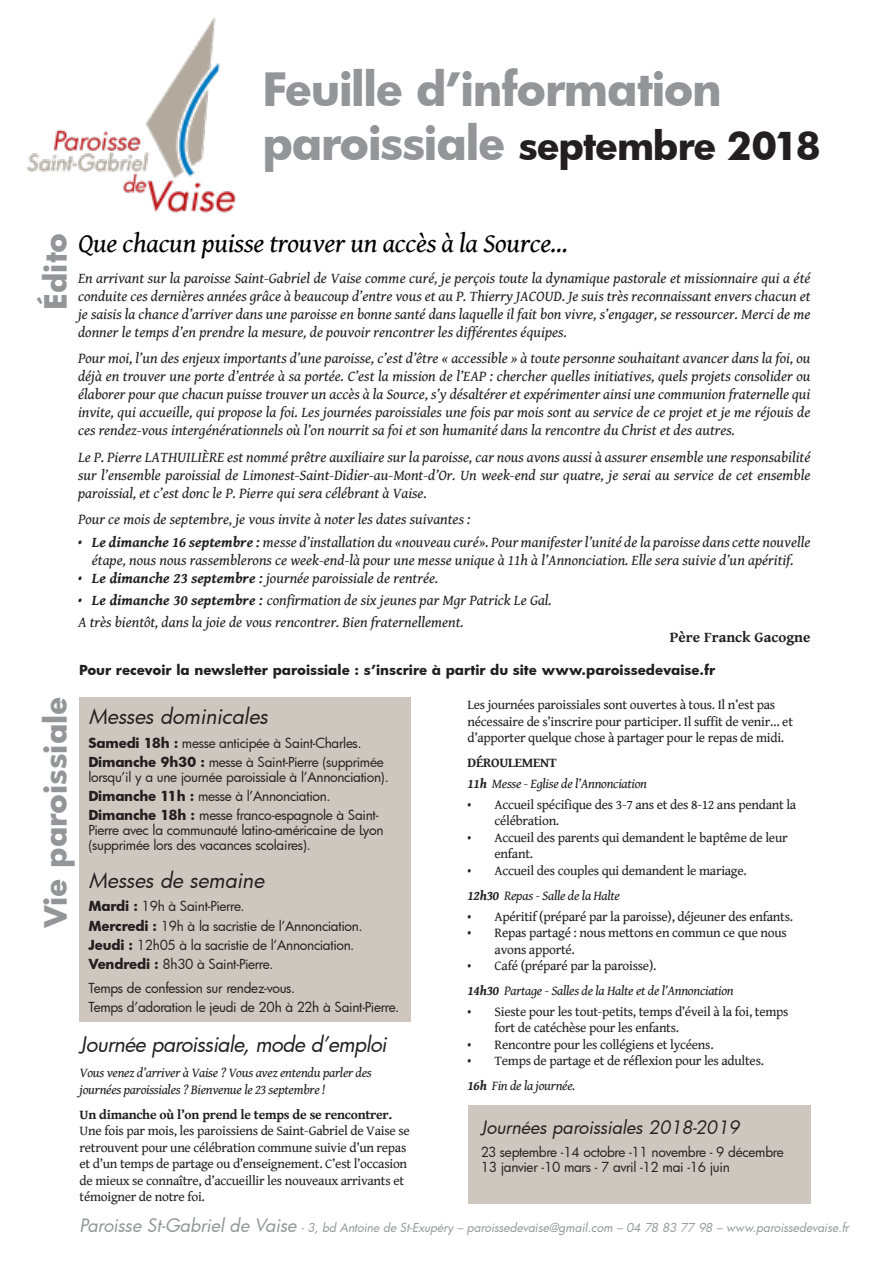
<style>
.page{position:relative;width:893px;height:1263px;background:#fff}
.page>*{position:absolute;margin:0;border:0;box-sizing:border-box;transform-origin:0 0}
.Titre_feuille{font:700 44.85px "Futura";letter-spacing:-.03em;color:#939598}
.Titre_feuille-2{font:700 37.5px "Futura";letter-spacing:-.03em;color:#231f20}
.Titre1{font:700 30px "Futura";color:#939598}
.signature{font:italic 27px "Gentium Book Basic";letter-spacing:-.01em;color:#000}
.Titre_2{font:italic 21px "Futura";letter-spacing:-.01em;color:#231f20}
.Titre_2-2{font:italic 18px "Futura";color:#231f20}
.signature-2{font:italic 15px/18px "Gentium Book Basic";color:#231f20;text-align:justify}
.signature-3{font:700 15px "Gentium Book Basic";color:#231f20}
.t1{font:13.5px/16.5px "Gentium Book Basic";letter-spacing:-.02em;color:#231f20}
.italFut{font:13.5px/15px "Futura";letter-spacing:-.025em;color:#231f20}
.t2{font:italic 13.5px/16.5px "Gentium Book Basic";letter-spacing:-.02em;color:#231f20}
.Titre3{font:700 13.5px "Futura";color:#231f20}
.t3{font:700 13.5px "Gentium Book Basic";letter-spacing:-.02em;color:#231f20}
.Titre_2-3{font:italic 12px "Futura";color:#939598}
.s1{font-size:44.85px;color:#939598}
.s2{font-weight:700}
.s3{font-size:18px}
</style>
<div class="page">
<img style="left:27px;top:18px;width:209px;height:195px">
<div style="left:79px;top:697px;width:332px;height:324px;background:#cdc7bf"></div>
<div style="left:468px;top:1105px;width:342px;height:99px;background:#cdc7bf"></div>
<p class="Titre_feuille" style="left:263px;top:58px;width:461px">Feuille d’information</p>
<p class="Titre_feuille-2" style="left:263px;top:120px;width:560px"><span class="s1">paroissiale</span> septembre 2018</p>
<p class="signature" style="left:78px;top:223px;width:492px">Que chacun puisse trouver un accès à la Source…</p>
<p class="signature-2" style="left:78px;top:268px;width:734px">En arrivant sur la paroisse Saint-Gabriel de Vaise comme curé, je perçois toute la dynamique pastorale et missionnaire qui a été conduite ces dernières années grâce à beaucoup d’entre vous et au P. Thierry JACOUD. Je suis très reconnaissant envers chacun et je saisis la chance d’arriver dans une paroisse en bonne santé dans laquelle il fait bon vivre, s’engager, se ressourcer. Merci de me donner le temps d’en prendre la mesure, de pouvoir rencontrer les différentes équipes.</p>
<p class="signature-2" style="left:78px;top:349px;width:734px">Pour moi, l’un des enjeux importants d’une paroisse, c’est d’être « accessible » à toute personne souhaitant avancer dans la foi, ou déjà en trouver une porte d’entrée à sa portée. C’est la mission de l’EAP : chercher quelles initiatives, quels projets consolider ou élaborer pour que chacun puisse trouver un accès à la Source, s’y désaltérer et expérimenter ainsi une communion fraternelle qui invite, qui accueille, qui propose la foi. Les journées paroissiales une fois par mois sont au service de ce projet et je me réjouis de ces rendez-vous intergénérationnels où l’on nourrit sa foi et son humanité dans la rencontre du Christ et des autres.</p>
<p class="signature-2" style="left:78px;top:447px;width:734px">Le P. Pierre LATHUILIÈRE est nommé prêtre auxiliaire sur la paroisse, car nous avons aussi à assurer ensemble une responsabilité sur l’ensemble paroissial de Limonest-Saint-Didier-au-Mont-d’Or. Un week-end sur quatre, je serai au service de cet ensemble paroissial, et c’est donc le P. Pierre qui sera célébrant à Vaise.</p>
<p class="signature-2" style="left:78px;top:510px;width:394px">Pour ce mois de septembre, je vous invite à noter les dates suivantes :</p>
<p class="signature-2" style="left:78px;top:532px;width:734px;text-align:center"><span class="s2">• Le dimanche 16 septembre :</span> messe d’installation du «nouveau curé». Pour manifester l’unité de la paroisse dans cette nouvelle étape, nous nous rassemblerons ce week-end-là pour une messe unique à 11h à l’Annonciation. Elle sera suivie d’un apéritif.</p>
<p class="signature-2" style="left:78px;top:568px;width:362px"><span class="s2">• Le dimanche 23 septembre :</span> journée paroissiale de rentrée.</p>
<p class="signature-2" style="left:78px;top:590px;width:475px"><span class="s2">• Le dimanche 30 septembre :</span> confirmation de six jeunes par Mgr Patrick Le Gal.</p>
<p class="signature-2" style="left:78px;top:613px;width:387px">A très bientôt, dans la joie de vous rencontrer. Bien fraternellement.</p>
<p class="signature-3" style="left:670px;top:626px;width:142px">Père Franck Gacogne</p>
<p class="Titre1" style="left:34px;top:309px;width:78px;rotate:-90deg">Édito</p>
<p class="Titre3" style="left:79px;top:660px;width:638px">Pour recevoir la newsletter paroissiale : s’inscrire à partir du site www.paroissedevaise.fr</p>
<p class="Titre_2" style="left:88px;top:702px;width:181px">Messes dominicales</p>
<p class="italFut" style="left:88px;top:735px;width:275px"><span class="s2">Samedi 18h :</span> messe anticipée à Saint-Charles.</p>
<p class="italFut" style="left:88px;top:754px;width:302px"><span class="s2">Dimanche 9h30 :</span> messe à Saint-Pierre (supprimée lorsqu’il y a une journée paroissiale à l’Annonciation).</p>
<p class="italFut" style="left:88px;top:788px;width:244px"><span class="s2">Dimanche 11h :</span> messe à l’Annonciation.</p>
<p class="italFut" style="left:88px;top:808px;width:296px"><span class="s2">Dimanche 18h :</span> messe franco-espagnole à Saint-<br>Pierre avec la communauté latino-américaine de Lyon (supprimée lors des vacances scolaires).</p>
<p class="Titre_2" style="left:88px;top:866px;width:177px">Messes de semaine</p>
<p class="italFut" style="left:88px;top:898px;width:158px"><span class="s2">Mardi :</span> 19h à Saint-Pierre.</p>
<p class="italFut" style="left:88px;top:918px;width:276px"><span class="s2">Mercredi :</span> 19h à la sacristie de l’Annonciation.</p>
<p class="italFut" style="left:88px;top:937px;width:267px"><span class="s2">Jeudi :</span> 12h05 à la sacristie de l’Annonciation.</p>
<p class="italFut" style="left:88px;top:956px;width:186px"><span class="s2">Vendredi :</span> 8h30 à Saint-Pierre.</p>
<p class="italFut" style="left:88px;top:980px;width:208px">Temps de confession sur rendez-vous.</p>
<p class="italFut" style="left:88px;top:999px;width:312px">Temps d’adoration le jeudi de 20h à 22h à Saint-Pierre.</p>
<p class="Titre1" style="left:34px;top:928px;width:234px;rotate:-90deg">Vie paroissiale</p>
<p class="t1" style="left:468px;top:696px;width:327px">Les journées paroissiales sont ouvertes à tous. Il n’est pas nécessaire de s’inscrire pour participer. Il suffit de venir… et d’apporter quelque chose à partager pour le repas de midi.</p>
<p class="t3" style="left:468px;top:753px;width:91px">DÉROULEMENT</p>
<p class="t2" style="left:468px;top:775px;width:181px"><span class="s2">11h</span> Messe - Eglise de l’Annonciation</p>
<p class="t1" style="left:495px;top:796px;width:303px;text-indent:-27px">• Accueil spécifique des 3-7 ans et des 8-12 ans pendant la célébration.</p>
<p class="t1" style="left:495px;top:829px;width:295px;text-indent:-27px">• Accueil des parents qui demandent le baptême de leur enfant.</p>
<p class="t1" style="left:468px;top:862px;width:281px">• Accueil des couples qui demandent le mariage.</p>
<p class="t2" style="left:468px;top:887px;width:154px"><span class="s2">12h30</span> Repas - Salle de la Halte</p>
<p class="t1" style="left:468px;top:907px;width:327px">• Apéritif (préparé par la paroisse), déjeuner des enfants.</p>
<p class="t1" style="left:495px;top:924px;width:294px;text-indent:-27px">• Repas partagé : nous mettons en commun ce que nous avons apporté.</p>
<p class="t1" style="left:468px;top:957px;width:190px">• Café (préparé par la paroisse).</p>
<p class="t2" style="left:468px;top:982px;width:268px"><span class="s2">14h30</span> Partage - Salles de la Halte et de l’Annonciation</p>
<p class="t1" style="left:495px;top:1003px;width:295px;text-indent:-27px">• Sieste pour les tout-petits, temps d’éveil à la foi, temps fort de catéchèse pour les enfants.</p>
<p class="t1" style="left:468px;top:1036px;width:248px">• Rencontre pour les collégiens et lycéens.</p>
<p class="t1" style="left:468px;top:1052px;width:298px">• Temps de partage et de réflexion pour les adultes.</p>
<p class="t2" style="left:468px;top:1077px;width:109px"><span class="s2">16h</span> Fin de la journée.</p>
<p class="Titre_2" style="left:80px;top:1030px;width:309px">Journée paroissiale, mode d’emploi</p>
<p class="t2" style="left:80px;top:1064px;width:294px">Vous venez d’arriver à Vaise ? Vous avez entendu parler des journées paroissiales ? Bienvenue le 23 septembre !</p>
<p class="t1" style="left:80px;top:1106px;width:332px"><span class="s2">Un dimanche où l’on prend le temps de se rencontrer.<br></span>Une fois par mois, les paroissiens de Saint-Gabriel de Vaise se retrouvent pour une célébration commune suivie d’un repas et d’un temps de partage ou d’enseignement. C’est l’occasion de mieux se connaître, d’accueillir les nouveaux arrivants et témoigner de notre foi.</p>
<p class="Titre_2-2" style="left:481px;top:1115px;width:260px">Journées paroissiales 2018-2019</p>
<p class="italFut" style="left:481px;top:1145px;width:305px">23 septembre -14 octobre -11 novembre - 9 décembre<br>13 janvier -10 mars - 7 avril -12 mai -16 juin</p>
<p class="Titre_2-3" style="left:80px;top:1219px;width:771px"><span class="s3">Paroisse St-Gabriel de Vaise</span> - 3, bd Antoine de St-Exupéry – paroissedevaise@gmail.com – 04 78 83 77 98 – www.paroissedevaise.fr</p>
</div>
